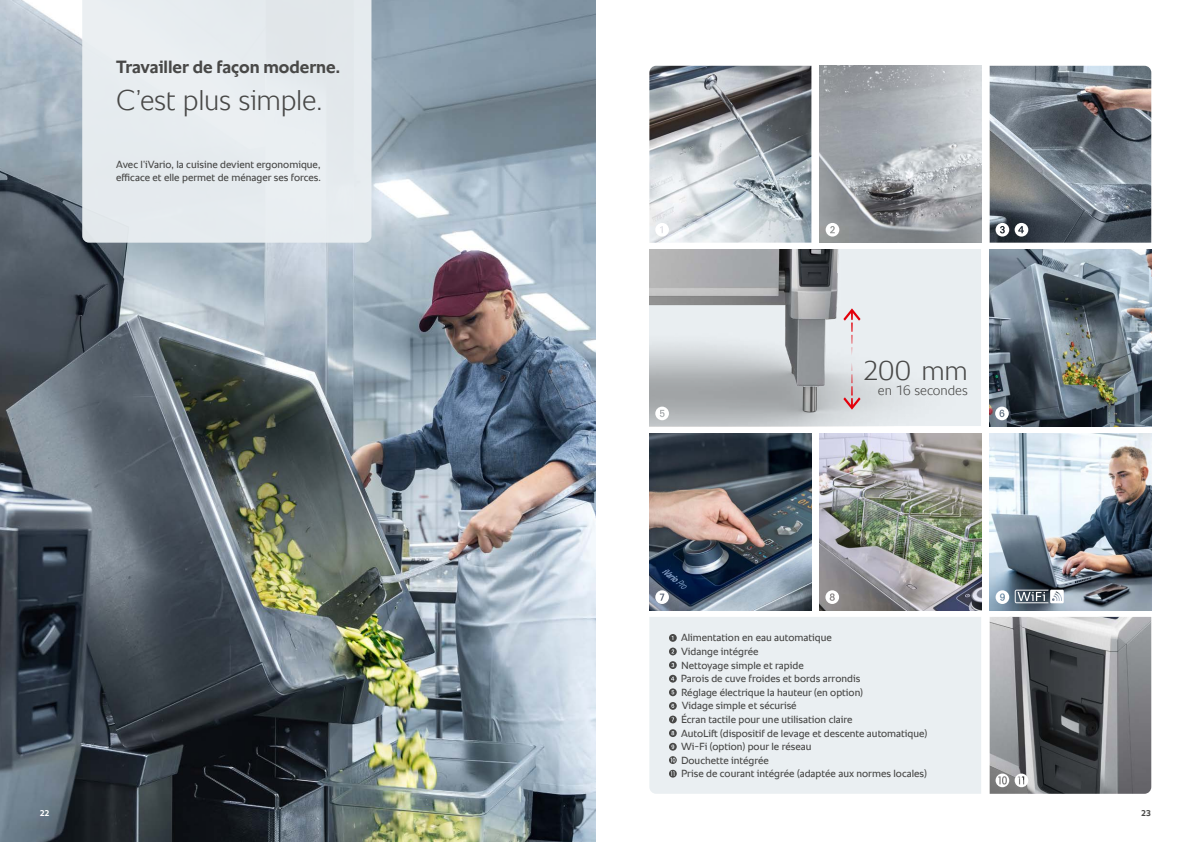
<style>
.page{position:relative;width:1191px;height:842px;background:#fff}
.page>*{position:absolute;margin:0;border:0;box-sizing:border-box;transform-origin:0 0}
.t1{font:300 29px "RATIONAL Sans TT";letter-spacing:-.01em;color:#484847}
.t2{font:300 27.6px "RATIONAL Sans TT";color:#484847}
.t3{font:700 18px "RATIONAL Sans TT";letter-spacing:-.005em;color:#484847}
.t4{font:300 13.8px "RATIONAL Sans TT";letter-spacing:-.005em;color:#484847}
.t5{font:10.5px/13.6px "RATIONAL Sans TT";color:#484847}
.t6{font:700 8.5px "RATIONAL Sans TT";color:#fff}
.t7{font:700 8.5px "RATIONAL Sans TT";color:#484847}
</style>
<div class="page">
<img style="left:989px;top:433px;width:162px;height:177px">
<img style="left:0;top:0;width:595px;height:842px">
<div style="left:82px;top:0;width:289px;height:243px;background:#e6ecef"></div>
<img style="left:649px;top:66px;width:162px;height:177px">
<img style="left:819px;top:66px;width:162px;height:177px">
<img style="left:989px;top:66px;width:162px;height:177px">
<img style="left:649px;top:249px;width:332px;height:177px">
<svg style="left:843px;top:362px;width:17px;height:48px"></svg>
<svg style="left:843px;top:308px;width:17px;height:47px"></svg>
<img style="left:989px;top:249px;width:162px;height:177px">
<img style="left:819px;top:433px;width:162px;height:177px">
<img style="left:649px;top:433px;width:162px;height:177px">
<img style="left:989px;top:617px;width:162px;height:177px">
<svg style="left:825px;top:590px;width:14px;height:14px"></svg>
<svg style="left:655px;top:223px;width:14px;height:14px"></svg>
<svg style="left:655px;top:407px;width:14px;height:13px"></svg>
<svg style="left:995px;top:223px;width:33px;height:14px"></svg>
<svg style="left:995px;top:773px;width:33px;height:14px"></svg>
<svg style="left:995px;top:407px;width:13px;height:13px"></svg>
<svg style="left:825px;top:223px;width:14px;height:14px"></svg>
<svg style="left:655px;top:590px;width:14px;height:14px"></svg>
<div style="left:649px;top:617px;width:332px;height:177px;background:#eaeff2"></div>
<svg style="left:995px;top:590px;width:68px;height:14px"></svg>
<svg style="left:669px;top:634px;width:8px;height:8px"></svg>
<svg style="left:669px;top:648px;width:8px;height:7px"></svg>
<svg style="left:669px;top:661px;width:8px;height:8px"></svg>
<svg style="left:669px;top:675px;width:8px;height:21px"></svg>
<svg style="left:669px;top:702px;width:8px;height:8px"></svg>
<svg style="left:669px;top:716px;width:8px;height:7px"></svg>
<svg style="left:669px;top:729px;width:8px;height:8px"></svg>
<svg style="left:669px;top:743px;width:8px;height:21px"></svg>
<svg style="left:669px;top:770px;width:8px;height:8px"></svg>
<h3 class="t3" style="left:116px;top:53px;width:225px">Travailler de façon moderne.</h3>
<h1 class="t1" style="left:116px;top:79px;width:208px">C’est plus simple.</h1>
<p class="t5" style="left:116px;top:158px;width:206px">Avec l’iVario, la cuisine devient ergonomique, efficace et elle permet de ménager ses forces.</p>
<h2 class="t2" style="left:863px;top:350px;width:106px">200 mm</h2>
<h3 class="t4" style="left:878px;top:381px;width:91px">en 16 secondes</h3>
<p class="t5" style="left:681px;top:631px;width:248px">Alimentation en eau automatique<br>Vidange intégrée<br>Nettoyage simple et rapide<br>Parois de cuve froides et bords arrondis<br>Réglage électrique la hauteur (en option)<br>Vidage simple et sécurisé<br>Écran tactile pour une utilisation claire<br>AutoLift (dispositif de levage et descente automatique)<br>Wi-Fi (option) pour le réseau<br>Douchette intégrée<br>Prise de courant intégrée (adaptée aux normes locales)</p>
<p class="t6" style="left:40px;top:807px;width:11px">22</p>
<p class="t7" style="left:1141px;top:807px;width:12px">23</p>
</div>
